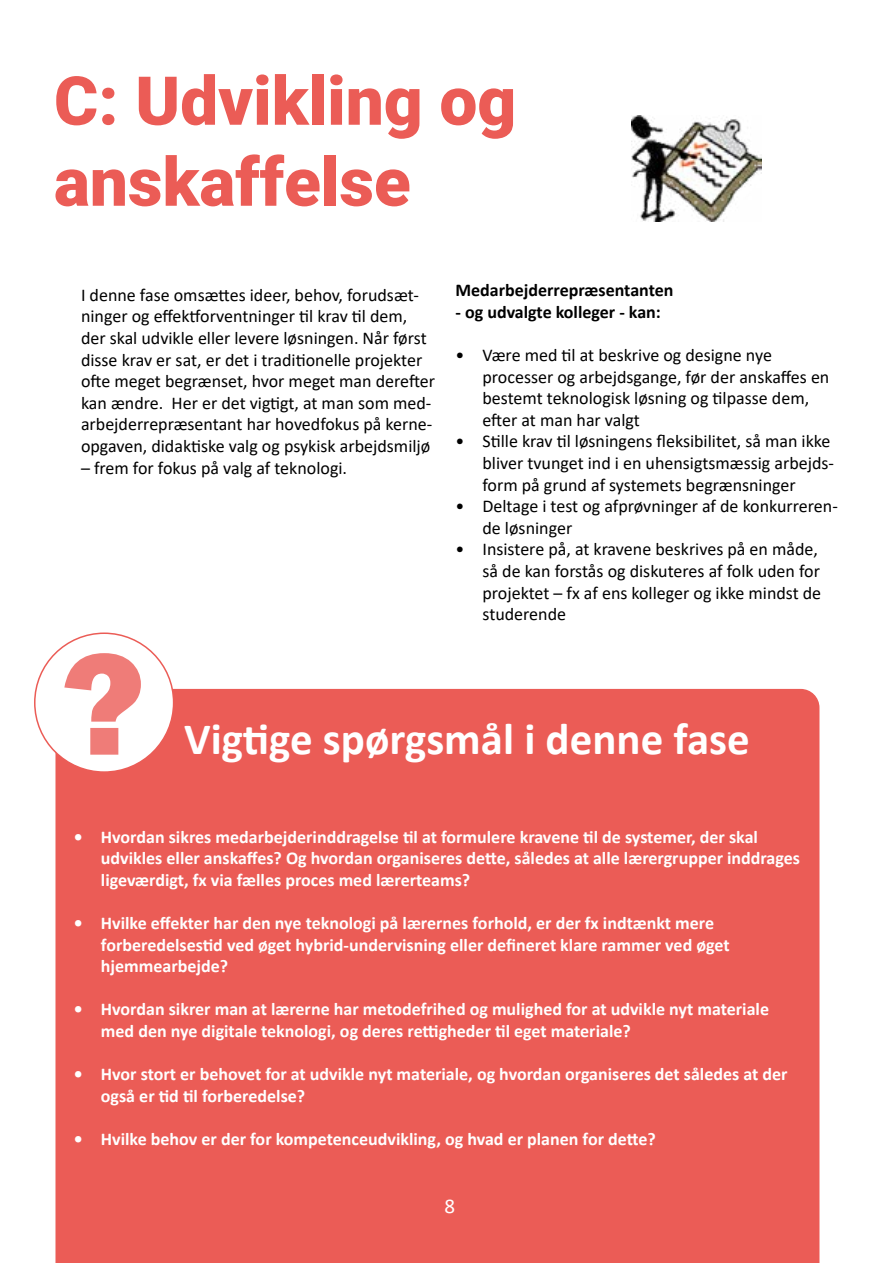
<style>
.page{position:relative;width:893px;height:1263px;background:#fff}
.page>*{position:absolute;margin:0;border:0;box-sizing:border-box;transform-origin:0 0}
.t1{font:800 150px "Franklin Gothic";color:#ef7c78}
.t2{font:900 67.5px/81px "Roboto";color:#eb5c56}
.t3{font:700 45px "Calibri";color:#fff}
.t4{font:21px "Calibri";color:#fff}
.t5{font:18px/21.6px "Calibri";color:#000}
.t6{font:700 18px/21.6px "Calibri";color:#fff}
.t7{font:700 18px "Calibri";color:#000}
</style>
<div class="page">
<div style="left:55px;top:689px;width:764px;height:574px;background:#eb5c56"></div>
<div style="left:35px;top:633px;width:139px;height:139px;background:#fff;border-radius:50%"></div>
<img style="left:631px;top:115px;width:130px;height:106px">
<h2 class="t2" style="left:54px;top:58px;width:464px">C: Udvikling og anskaffelse</h2>
<p class="t5" style="left:81px;top:283px;width:356px">I denne fase omsættes ideer, behov, forudsæt&shy;ninger og effektforventninger til krav til dem, der skal udvikle eller levere løsningen. Når først disse krav er sat, er det i traditionelle projekter ofte meget begrænset, hvor meget man derefter kan ændre. Her er det vigtigt, at man som med&shy;arbejderrepræsentant har hovedfokus på kerne&shy;opgaven, didaktiske valg og psykisk arbejdsmiljø</p>
<p class="t5" style="left:81px;top:456px;width:268px">– frem for fokus på valg af teknologi.</p>
<p class="t7" style="left:455px;top:277px;width:219px">Medarbejderrepræsentanten</p>
<p class="t7" style="left:455px;top:299px;width:207px">- og udvalgte kolleger - kan:</p>
<p class="t5" style="left:482px;top:344px;width:348px;text-indent:-27px">• Være med til at beskrive og designe nye processer og arbejdsgange, før der anskaffes en bestemt teknologisk løsning og tilpasse dem, efter at man har valgt</p>
<p class="t5" style="left:482px;top:430px;width:353px;text-indent:-27px">• Stille krav til løsningens fleksibilitet, så man ikke bliver tvunget ind i en uhensigtsmæssig arbejds&shy;form på grund af systemets begrænsninger</p>
<p class="t5" style="left:482px;top:495px;width:357px;text-indent:-27px">• Deltage i test og afprøvninger af de konkurreren&shy;de løsninger</p>
<p class="t5" style="left:482px;top:538px;width:340px;text-indent:-27px">• Insistere på, at kravene beskrives på en måde, så de kan forstås og diskuteres af folk uden for projektet – fx af ens kolleger og ikke mindst de studerende</p>
<h1 class="t1" style="left:63px;top:607px;width:83px">?</h1>
<h3 class="t3" style="left:184px;top:707px;width:567px">Vigtige spørgsmål i denne fase</h3>
<p class="t6" style="left:101px;top:826px;width:701px;text-indent:-27px">• Hvordan sikres medarbejderinddragelse til at formulere kravene til de systemer, der skal udvikles eller anskaffes? Og hvordan organiseres dette, således at alle lærergrupper inddrages ligeværdigt, fx via fælles proces med lærerteams?</p>
<p class="t6" style="left:101px;top:912px;width:630px;text-indent:-27px">• Hvilke effekter har den nye teknologi på lærernes forhold, er der fx indtænkt mere forberedelsestid ved øget hybrid-undervisning eller defineret klare rammer ved øget hjemmearbejde?</p>
<p class="t6" style="left:101px;top:998px;width:670px;text-indent:-27px">• Hvordan sikrer man at lærerne har metodefrihed og mulighed for at udvikle nyt materiale med den nye digitale teknologi, og deres rettigheder til eget materiale?</p>
<p class="t6" style="left:101px;top:1063px;width:688px;text-indent:-27px">• Hvor stort er behovet for at udvikle nyt materiale, og hvordan organiseres det således at der også er tid til forberedelse?</p>
<p class="t6" style="left:74px;top:1128px;width:583px">• Hvilke behov er der for kompetenceudvikling, og hvad er planen for dette?</p>
<p class="t4" style="left:444px;top:1191px;width:12px">8</p>
</div>
